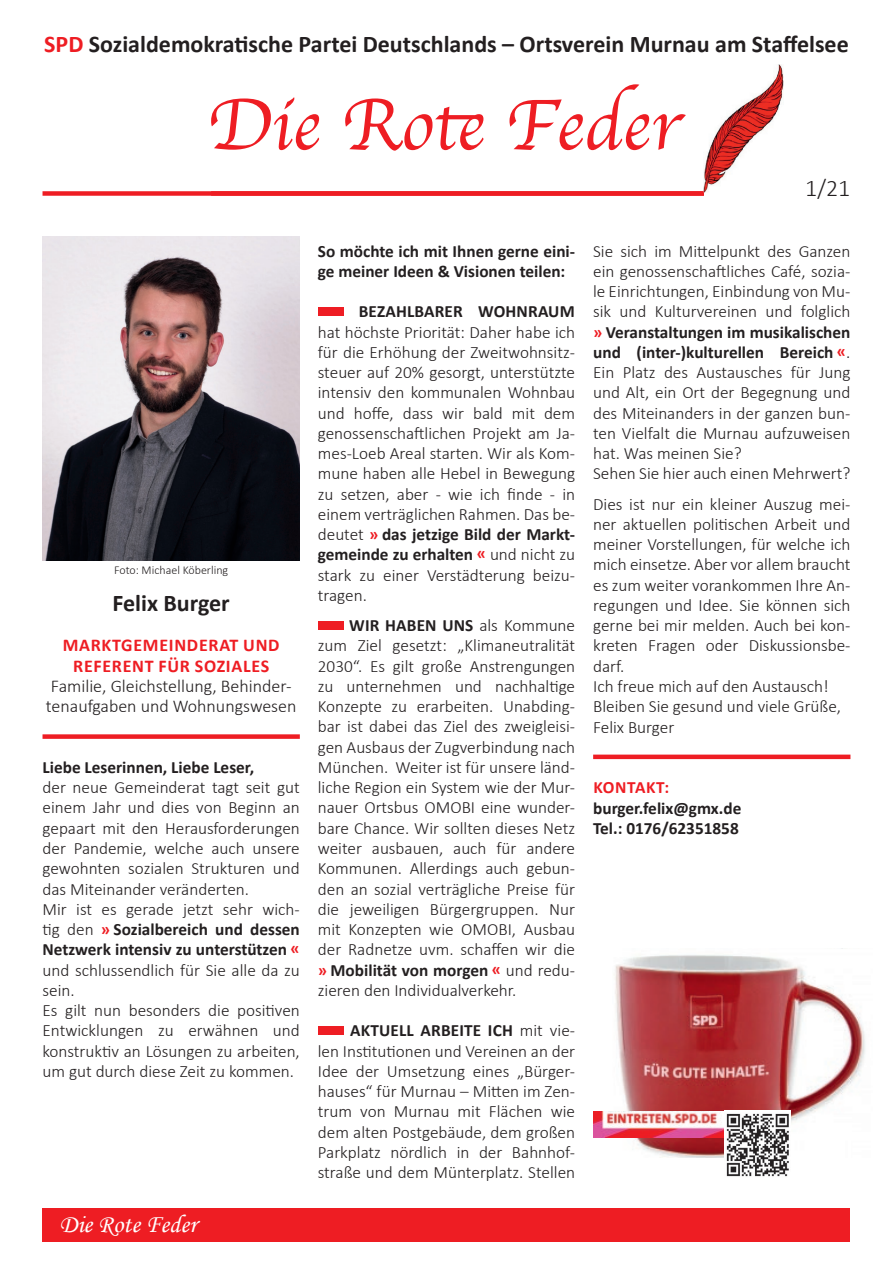
<style>
.page{position:relative;width:893px;height:1263px;background:#fff}
.page>*{position:absolute;margin:0;border:0;box-sizing:border-box;transform-origin:0 0}
.t1{font:25.5px "Monotype Corsiva";color:#fff}
.t2{font:700 24px "Calibri";color:#231f20}
.t3{font:300 24px "Calibri";color:#231f20}
.t4{font:300 18px/20.2px "Calibri";color:#231f20}
.t5{font:700 18px/20.2px "Calibri";letter-spacing:.04em;color:#ee1d23;text-align:center}
.t6{font:300 17.25px/20.2px "Calibri";color:#231f20}
.t7{font:700 17.25px/20.2px "Calibri";color:#231f20}
.t8{font:700 17.25px "Calibri";letter-spacing:.04em;color:#ee1d23}
.t9{font:300 12px "Calibri";color:#231f20}
.s1{color:#ee1d23}
.s2{font-weight:700;color:#ee1d23}
.s3{font-weight:700}
</style>
<div class="page">
<div style="left:43px;top:734px;width:257px;height:5px;background:#ee1d23"></div>
<div style="left:318px;top:307px;width:25px;height:9px;background:#ee1d23"></div>
<div style="left:318px;top:621px;width:25px;height:9px;background:#ee1d23"></div>
<div style="left:318px;top:1026px;width:25px;height:9px;background:#ee1d23"></div>
<hr style="left:593px;top:755px;width:257px;height:4px;background:#ee1d23">
<img style="left:43px;top:236px;width:257px;height:324px">
<div style="left:43px;top:191px;width:661px;height:5px;background:#ee1d23"></div>
<div style="left:43px;top:1208px;width:807px;height:34px;background:#ee1d23"></div>
<img style="left:614px;top:948px;width:251px;height:210px">
<img style="left:594px;top:1111px;width:130px;height:27px">
<img style="left:724px;top:1110px;width:67px;height:67px">
<svg style="left:211px;top:97px;width:108px;height:53px"></svg>
<svg style="left:345px;top:98px;width:138px;height:53px"></svg>
<svg style="left:509px;top:84px;width:177px;height:66px"></svg>
<img style="left:704px;top:65px;width:79px;height:127px">
<h2 class="t2" style="left:44px;top:29px;width:806px"><span class="s1">SPD</span> Sozialdemokratische Partei Deutschlands – Ortsverein Murnau am Staffelsee</h2>
<p class="t9" style="left:114px;top:562px;width:116px">Foto: Michael Köberling</p>
<h2 class="t2" style="left:113px;top:588px;width:119px">Felix Burger</h2>
<p class="t5" style="left:63px;top:635px;width:218px">MARKTGEMEINDERAT UND<br>REFERENT FÜR SOZIALES</p>
<p class="t4" style="left:46px;top:675px;width:252px">Familie, Gleichstellung, Behinder&shy;tenaufgaben und Wohnungswesen</p>
<p class="t7" style="left:43px;top:757px;width:213px">Liebe Leserinnen, Liebe Leser,</p>
<p class="t6" style="left:43px;top:776px;width:259px">der neue Gemeinderat tagt seit gut einem Jahr und dies von Beginn an gepaart mit den Herausforderungen der Pandemie, welche auch unsere gewohnten sozialen Strukturen und das Miteinander veränderten.<br>Mir ist es gerade jetzt sehr wich&shy;tig den <span class="s2">»</span> <span class="s3">Sozialbereich und dessen<br>Netzwerk intensiv zu unterstützen</span> <span class="s2">« </span>und schlussendlich für Sie alle da zu sein.<br>Es gilt nun besonders die positiven<br>Entwicklungen zu erwähnen und konstruktiv an Lösungen zu arbeiten, um gut durch diese Zeit zu kommen.</p>
<h1 class="t1" style="left:60px;top:1209px;width:139px">Die Rote Feder</h1>
<p class="t7" style="left:318px;top:241px;width:259px">So möchte ich mit Ihnen gerne eini&shy;ge meiner Ideen &amp; Visionen teilen:</p>
<p class="t7" style="left:359px;top:301px;width:218px">BEZAHLBARER WOHNRAUM</p>
<p class="t6" style="left:318px;top:321px;width:259px;text-align:justify">hat höchste Priorität: Daher habe ich für die Erhöhung der Zweitwohnsitz&shy;steuer auf 20% gesorgt, unterstützte intensiv den kommunalen Wohnbau und hoffe, dass wir bald mit dem genossenschaftlichen Projekt am Ja&shy;mes-Loeb Areal starten. Wir als Kom&shy;mune haben alle Hebel in Bewegung zu setzen, aber - wie ich finde - in einem verträglichen Rahmen. Das be&shy;deutet <span class="s2">»</span> <span class="s3">das jetzige Bild der Markt&shy;gemeinde zu erhalten</span> <span class="s2">«</span> und nicht zu stark zu einer Verstädterung beizu&shy;tragen.</p>
<p class="t6" style="left:318px;top:614px;width:259px;text-align:justify;text-indent:31px"><span class="s3">WIR HABEN UNS</span> als Kommune zum Ziel gesetzt: „Klimaneutralität 2030“. Es gilt große Anstrengungen zu unternehmen und nachhaltige Konzepte zu erarbeiten. Unabding&shy;bar ist dabei das Ziel des zweigleisi&shy;gen Ausbaus der Zugverbindung nach München. Weiter ist für unsere länd&shy;liche Region ein System wie der Mur&shy;nauer Ortsbus OMOBI eine wunder&shy;bare Chance. Wir sollten dieses Netz weiter ausbauen, auch für andere Kommunen. Allerdings auch gebun&shy;den an sozial verträgliche Preise für die jeweiligen Bürgergruppen. Nur mit Konzepten wie OMOBI, Ausbau der Radnetze uvm. schaffen wir die <span class="s2">»</span> <span class="s3">Mobilität von morgen</span> <span class="s2">«</span> und redu&shy;zieren den Individualverkehr.</p>
<p class="t6" style="left:318px;top:1019px;width:259px;text-align:justify;text-indent:32px"><span class="s3">AKTUELL ARBEITE ICH</span> mit vie&shy;len Institutionen und Vereinen an der Idee der Umsetzung eines „Bürger&shy;hauses“ für Murnau – Mitten im Zen&shy;trum von Murnau mit Flächen wie dem alten Postgebäude, dem großen Parkplatz nördlich in der Bahnhof&shy;straße und dem Münterplatz. Stellen</p>
<h2 class="t3" style="left:805px;top:173px;width:47px">1/21</h2>
<p class="t6" style="left:593px;top:240px;width:259px">Sie sich im Mittelpunkt des Ganzen ein genossenschaftliches Café, sozia&shy;le Einrichtungen, Einbindung von Mu&shy;sik und Kulturvereinen und folglich <span class="s2">»</span> <span class="s3">Veranstaltungen im musikalischen und (inter-)kulturellen Bereich</span> <span class="s2">«</span>.<br>Ein Platz des Austausches für Jung und Alt, ein Ort der Begegnung und des Miteinanders in der ganzen bun&shy;ten Vielfalt die Murnau aufzuweisen hat. Was meinen Sie?<br>Sehen Sie hier auch einen Mehrwert?</p>
<p class="t6" style="left:593px;top:493px;width:259px">Dies ist nur ein kleiner Auszug mei&shy;ner aktuellen politischen Arbeit und meiner Vorstellungen, für welche ich mich einsetze. Aber vor allem braucht es zum weiter vorankommen Ihre An&shy;regungen und Idee. Sie können sich gerne bei mir melden. Auch bei kon&shy;kreten Fragen oder Diskussionsbe&shy;darf.<br>Ich freue mich auf den Austausch!<br>Bleiben Sie gesund und viele Grüße,<br>Felix Burger</p>
<p class="t8" style="left:593px;top:776px;width:77px">KONTAKT:</p>
<p class="t7" style="left:593px;top:798px;width:150px">burger.felix@gmx.de<br>Tel.: 0176/62351858</p>
</div>
